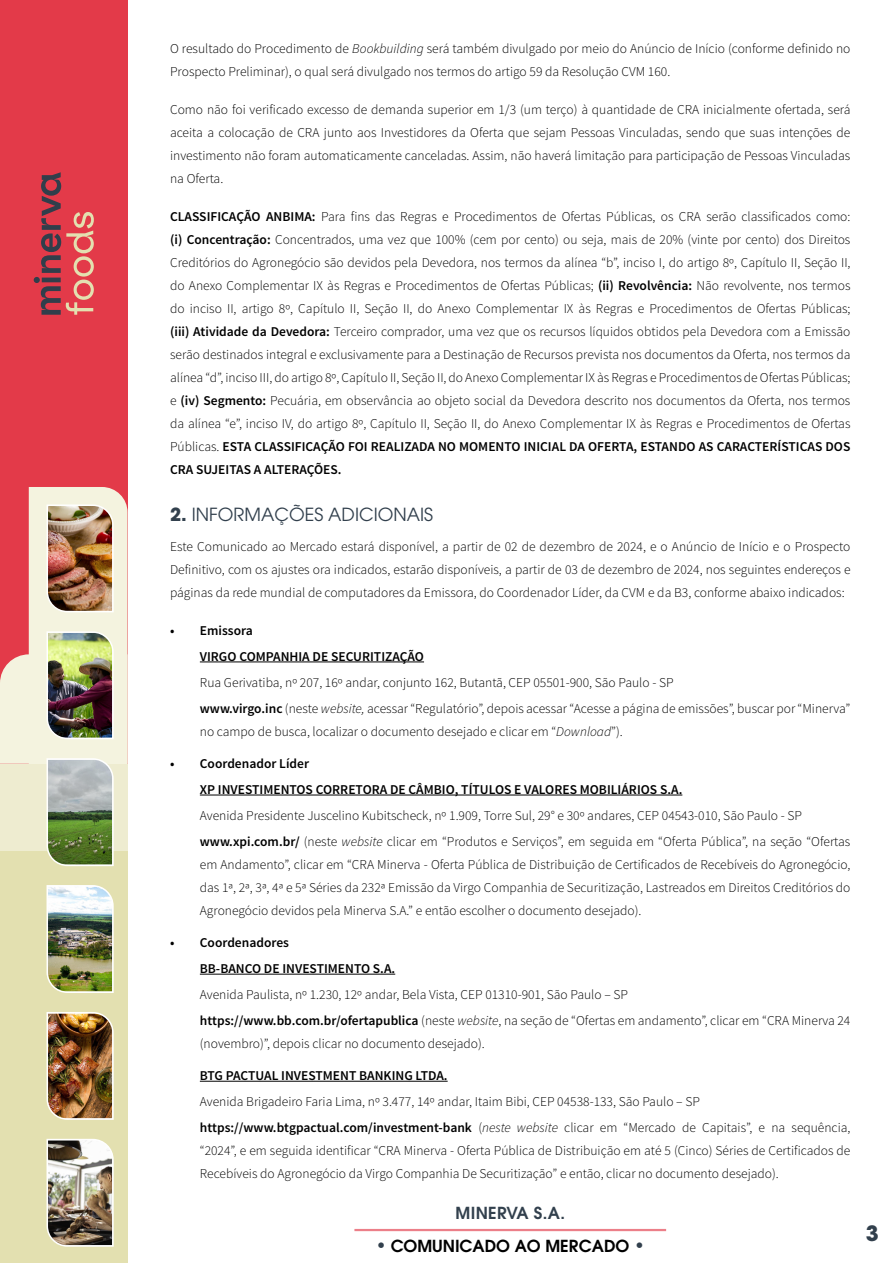
<style>
.page{position:relative;width:893px;height:1263px;background:#fff}
.page>*{position:absolute;margin:0;border:0;box-sizing:border-box;transform-origin:0 0}
.t1{font:700 21px "ITC Avant Garde Pro";color:#32404d}
.t2{font:18px "ITC Avant Garde Pro";color:#32404d}
.t3{font:600 16.5px "ITC Avant Garde Pro";color:#000}
.t4{font:600 16.5px "ITC Avant Garde Pro";letter-spacing:.02em;color:#32404d}
.t5{font:300 13.5px/23px "Source Sans Pro";color:#000}
.t6{font:600 13.5px/26px "Source Sans Pro";color:#000}
.s1{font-style:italic}
.s2{font-weight:600}
.s3{font-weight:700}
.s4{font-size:18px;color:#32404d}
</style>
<div class="page">
<div style="left:0;top:0;width:128px;height:1263px;background:#e33a49"></div>
<div style="left:0;top:778px;width:128px;height:485px;background:#e3e0b0"></div>
<svg style="left:34px;top:172px;width:60px;height:143px"></svg>
<img style="left:0;top:487px;width:128px;height:380px">
<img style="left:46px;top:885px;width:68px;height:108px">
<img style="left:46px;top:1012px;width:68px;height:108px">
<img style="left:46px;top:1138px;width:68px;height:109px">
<hr style="left:354px;top:1229px;width:312px;height:2px;background:#e33a49">
<hr style="left:200px;top:662px;width:224px;height:1px;background:#000">
<hr style="left:200px;top:795px;width:482px;height:1px;background:#000">
<hr style="left:200px;top:974px;width:195px;height:1px;background:#000">
<hr style="left:200px;top:1081px;width:248px;height:1px;background:#000">
<p class="t5" style="left:170px;top:37px;width:682px">O resultado do Procedimento de <span class="s1">Bookbuilding</span> será também divulgado por meio do Anúncio de Início (conforme definido no<br>Prospecto Preliminar), o qual será divulgado nos termos do artigo 59 da Resolução CVM 160.</p>
<p class="t5" style="left:170px;top:98px;width:682px;text-align:justify">Como não foi verificado excesso de demanda superior em 1/3 (um terço) à quantidade de CRA inicialmente ofertada, será aceita a colocação de CRA junto aos Investidores da Oferta que sejam Pessoas Vinculadas, sendo que suas intenções de investimento não foram automaticamente canceladas. Assim, não haverá limitação para participação de Pessoas Vinculadas na Oferta.</p>
<p class="t5" style="left:170px;top:205px;width:682px;text-align:justify"><span class="s2">CLASSIFICAÇÃO ANBIMA:</span> Para fins das Regras e Procedimentos de Ofertas Públicas, os CRA serão classificados como: <span class="s2">(i) Concentração:</span> Concentrados, uma vez que 100% (cem por cento) ou seja, mais de 20% (vinte por cento) dos Direitos Creditórios do Agronegócio são devidos pela Devedora, nos termos da alínea “b”, inciso I, do artigo 8º, Capítulo II, Seção II, do Anexo Complementar IX às Regras e Procedimentos de Ofertas Públicas; <span class="s2">(ii) Revolvência:</span> Não revolvente, nos termos do inciso II, artigo 8º, Capítulo II, Seção II, do Anexo Complementar IX às Regras e Procedimentos de Ofertas Públicas; <span class="s2">(iii) Atividade da Devedora:</span> Terceiro comprador, uma vez que os recursos líquidos obtidos pela Devedora com a Emissão serão destinados integral e exclusivamente para a Destinação de Recursos prevista nos documentos da Oferta, nos termos da alínea “d”, inciso III, do artigo 8º, Capítulo II, Seção II, do Anexo Complementar IX às Regras e Procedimentos de Ofertas Públicas; e <span class="s2">(iv) Segmento:</span> Pecuária, em observância ao objeto social da Devedora descrito nos documentos da Oferta, nos termos da alínea “e”, inciso IV, do artigo 8º, Capítulo II, Seção II, do Anexo Complementar IX às Regras e Procedimentos de Ofertas Públicas. <span class="s2">ESTA CLASSIFICAÇÃO FOI REALIZADA NO MOMENTO INICIAL DA OFERTA, ESTANDO AS CARACTERÍSTICAS DOS CRA SUJEITAS A ALTERAÇÕES.</span></p>
<h2 class="t2" style="left:170px;top:503px;width:264px"><span class="s3">2.</span> INFORMAÇÕES ADICIONAIS</h2>
<p class="t5" style="left:170px;top:535px;width:682px;text-align:justify">Este Comunicado ao Mercado estará disponível, a partir de 02 de dezembro de 2024, e o Anúncio de Início e o Prospecto Definitivo, com os ajustes ora indicados, estarão disponíveis, a partir de 03 de dezembro de 2024, nos seguintes endereços e páginas da rede mundial de computadores da Emissora, do Coordenador Líder, da CVM e da B3, conforme abaixo indicados:</p>
<p class="t6" style="left:200px;top:617px;width:226px;text-indent:-30px">• Emissora<br>VIRGO COMPANHIA DE SECURITIZAÇÃO</p>
<p class="t5" style="left:200px;top:669px;width:652px;line-height:26px">Rua Gerivatiba, nº 207, 16º andar, conjunto 162, Butantã, CEP 05501-900, São Paulo - SP<br><span class="s2">www.virgo.inc</span> (neste <span class="s1">website,</span> acessar “Regulatório”, depois acessar “Acesse a página de emissões”, buscar por “Minerva”</p>
<p class="t5" style="left:200px;top:720px;width:424px">no campo de busca, localizar o documento desejado e clicar em “<span class="s1">Download</span>”).</p>
<p class="t6" style="left:200px;top:750px;width:484px;text-indent:-30px">• Coordenador Líder<br>XP INVESTIMENTOS CORRETORA DE CÂMBIO, TÍTULOS E VALORES MOBILIÁRIOS S.A.</p>
<p class="t5" style="left:200px;top:802px;width:652px;line-height:26px">Avenida Presidente Juscelino Kubitscheck, nº 1.909, Torre Sul, 29° e 30º andares, CEP 04543-010, São Paulo - SP <span class="s2">www.xpi.com.br/</span> (neste <span class="s1">website</span> clicar em “Produtos e Serviços”, em seguida em “Oferta Pública”, na seção “Ofertas</p>
<p class="t5" style="left:200px;top:853px;width:652px;text-align:justify">em Andamento”, clicar em “CRA Minerva - Oferta Pública de Distribuição de Certificados de Recebíveis do Agronegócio, das 1ª, 2ª, 3ª, 4ª e 5ª Séries da 232ª Emissão da Virgo Companhia de Securitização, Lastreados em Direitos Creditórios do Agronegócio devidos pela Minerva S.A.” e então escolher o documento desejado).</p>
<p class="t6" style="left:200px;top:930px;width:197px;text-indent:-30px">• Coordenadores<br>BB-BANCO DE INVESTIMENTO S.A.</p>
<p class="t5" style="left:200px;top:981px;width:652px;line-height:26px">Avenida Paulista, nº 1.230, 12º andar, Bela Vista, CEP 01310-901, São Paulo – SP<br><span class="s2">https://www.bb.com.br/ofertapublica</span> (neste <span class="s1">website</span>, na seção de “Ofertas em andamento”, clicar em “CRA Minerva 24</p>
<p class="t5" style="left:200px;top:1032px;width:287px">(novembro)”, depois clicar no documento desejado).</p>
<p class="t6" style="left:200px;top:1063px;width:249px">BTG PACTUAL INVESTMENT BANKING LTDA.</p>
<p class="t5" style="left:200px;top:1088px;width:652px;line-height:26px">Avenida Brigadeiro Faria Lima, nº 3.477, 14º andar, Itaim Bibi, CEP 04538-133, São Paulo – SP <span class="s2">https://www.btgpactual.com/investment-bank</span> (<span class="s1">neste website</span> clicar em “Mercado de Capitais”, e na sequência,</p>
<p class="t5" style="left:200px;top:1139px;width:652px">“2024”, e em seguida identificar “CRA Minerva - Oferta Pública de Distribuição em até 5 (Cinco) Séries de Certificados de<br>Recebíveis do Agronegócio da Virgo Companhia De Securitização” e então, clicar no documento desejado).</p>
<p class="t4" style="left:456px;top:1202px;width:111px">MINERVA S.A.</p>
<p class="t3" style="left:376px;top:1235px;width:271px"><span class="s4">•</span> COMUNICADO AO MERCADO <span class="s4">•</span></p>
<h1 class="t1" style="left:866px;top:1219px;width:14px">3</h1>
</div>
